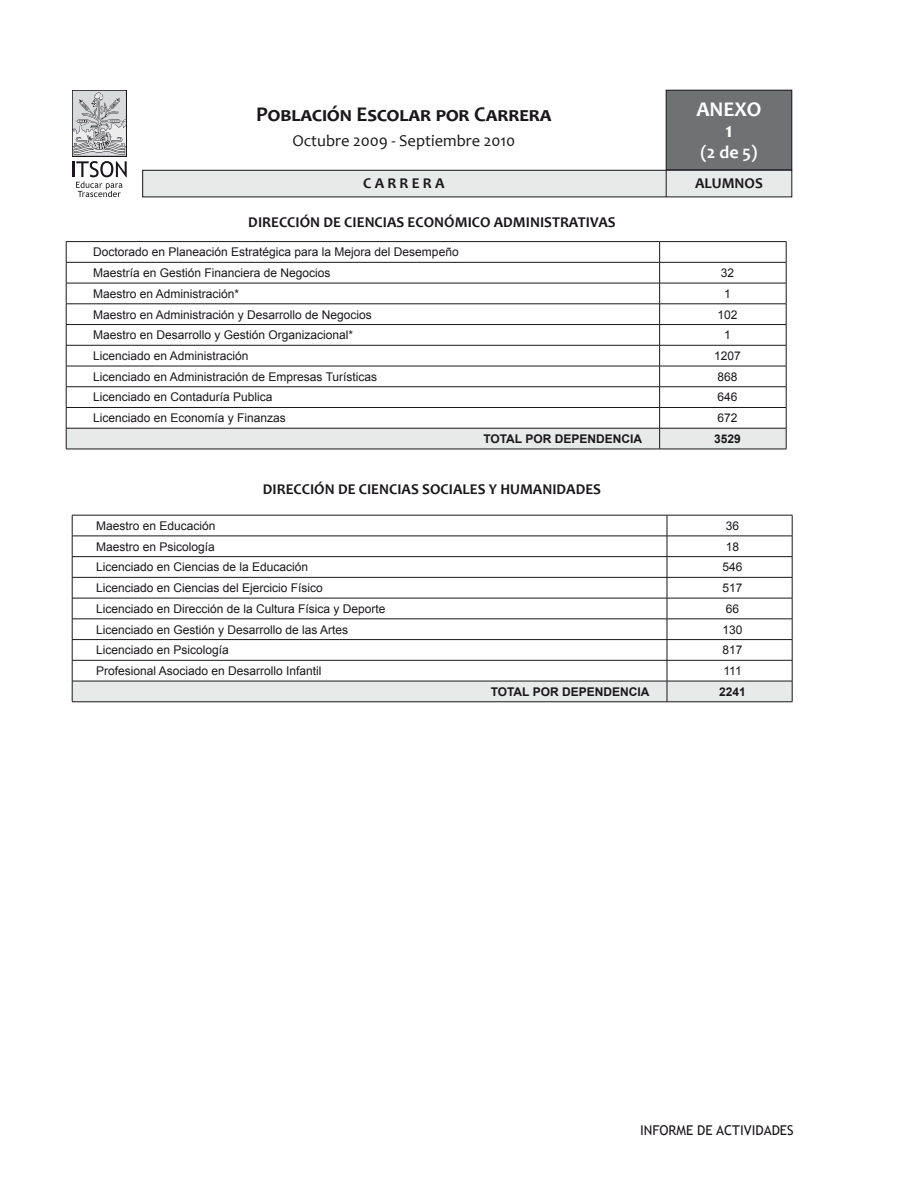
<style>
.page{position:relative;width:918px;height:1188px;background:#fff}
.page>*{position:absolute;margin:0;border:0;box-sizing:border-box;transform-origin:0 0}
.t1{font:700 21px "Candara";letter-spacing:.065em;color:#1a171b}
.t2{font:700 21px/21px "Candara";color:#fff;text-align:center}
.t3{font:700 18px "Candara";color:#fff}
.t4{font:16.5px "Candara";color:#1a171b}
.t5{font:700 15px "Candara";color:#1a171b}
.t6{font:13.5px "Trebuchet MS";color:#1a171b}
.t7{font:12px/20.7px "Arial";color:#1a171b}
.t8{font:700 12px "Arial";color:#1a171b}
</style>
<div class="page">
<svg style="left:72px;top:91px;width:55px;height:106px"></svg>
<div style="left:666px;top:90px;width:126px;height:80px;background:#707173"></div>
<div style="left:666px;top:90px;width:126px;height:80px;border:1px solid #1a171b"></div>
<div style="left:143px;top:170px;width:649px;height:27px;background:#e8e9e9"></div>
<div style="left:142px;top:170px;width:650px;height:27px;border:1px solid #1a171b"></div>
<svg style="left:666px;top:170px;width:1px;height:27px"></svg>
<hr style="left:66px;top:241px;width:594px;height:1px;background:#1a171b">
<hr style="left:660px;top:241px;width:126px;height:1px;background:#1a171b">
<svg style="left:66px;top:242px;width:721px;height:207px"></svg>
<hr style="left:66px;top:449px;width:594px;height:1px;background:#1a171b">
<hr style="left:660px;top:449px;width:126px;height:1px;background:#1a171b">
<svg style="left:72px;top:515px;width:721px;height:187px"></svg>
<hr style="left:72px;top:702px;width:595px;height:1px;background:#1a171b">
<hr style="left:667px;top:702px;width:125px;height:1px;background:#1a171b">
<h1 class="t2" style="left:696px;top:98px;width:67px">ANEXO<br>1</h1>
<h2 class="t3" style="left:701px;top:141px;width:58px">(2 de 5)</h2>
<h1 class="t1" style="left:256px;top:101px;width:296px">Población Escolar por Carrera</h1>
<h3 class="t4" style="left:292px;top:131px;width:224px">Octubre 2009 - Septiembre 2010</h3>
<p class="t5" style="left:363px;top:174px;width:83px">C A R R E R A</p>
<p class="t5" style="left:695px;top:174px;width:69px">ALUMNOS</p>
<p class="t5" style="left:248px;top:213px;width:369px">DIRECCIÓN DE CIENCIAS ECONÓMICO ADMINISTRATIVAS</p>
<p class="t7" style="left:93px;top:242px;width:367px">Doctorado en Planeación Estratégica para la Mejora del Desempeño<br>Maestría en Gestión Financiera de Negocios</p>
<p class="t7" style="left:721px;top:263px;width:15px">32</p>
<p class="t7" style="left:93px;top:283px;width:148px">Maestro en Administración*</p>
<p class="t7" style="left:724px;top:283px;width:8px">1</p>
<p class="t7" style="left:93px;top:304px;width:280px">Maestro en Administración y Desarrollo de Negocios</p>
<p class="t7" style="left:717px;top:304px;width:22px">102</p>
<p class="t7" style="left:93px;top:325px;width:262px">Maestro en Desarrollo y Gestión Organizacional*</p>
<p class="t7" style="left:724px;top:325px;width:8px">1</p>
<p class="t7" style="left:93px;top:346px;width:157px">Licenciado en Administración</p>
<p class="t7" style="left:714px;top:346px;width:28px">1207</p>
<p class="t7" style="left:93px;top:366px;width:286px">Licenciado en Administración de Empresas Turísticas</p>
<p class="t7" style="left:717px;top:366px;width:22px">868</p>
<p class="t7" style="left:93px;top:387px;width:181px">Licenciado en Contaduría Publica</p>
<p class="t7" style="left:717px;top:387px;width:22px">646</p>
<p class="t7" style="left:93px;top:408px;width:194px">Licenciado en Economía y Finanzas</p>
<p class="t7" style="left:717px;top:408px;width:22px">672</p>
<p class="t8" style="left:483px;top:431px;width:160px">TOTAL POR DEPENDENCIA</p>
<p class="t8" style="left:714px;top:431px;width:28px">3529</p>
<p class="t5" style="left:263px;top:480px;width:340px">DIRECCIÓN DE CIENCIAS SOCIALES Y HUMANIDADES</p>
<p class="t7" style="left:96px;top:515px;width:121px">Maestro en Educación</p>
<p class="t7" style="left:726px;top:515px;width:15px">36</p>
<p class="t7" style="left:96px;top:536px;width:120px">Maestro en Psicología</p>
<p class="t7" style="left:726px;top:536px;width:15px">18</p>
<p class="t7" style="left:96px;top:557px;width:214px">Licenciado en Ciencias de la Educación</p>
<p class="t7" style="left:723px;top:557px;width:22px">546</p>
<p class="t7" style="left:96px;top:578px;width:228px">Licenciado en Ciencias del Ejercicio Físico</p>
<p class="t7" style="left:723px;top:578px;width:22px">517</p>
<p class="t7" style="left:96px;top:598px;width:291px">Licenciado en Dirección de la Cultura Física y Deporte</p>
<p class="t7" style="left:726px;top:598px;width:15px">66</p>
<p class="t7" style="left:96px;top:619px;width:254px">Licenciado en Gestión y Desarrollo de las Artes</p>
<p class="t7" style="left:723px;top:619px;width:22px">130</p>
<p class="t7" style="left:96px;top:640px;width:134px">Licenciado en Psicología</p>
<p class="t7" style="left:723px;top:640px;width:22px">817</p>
<p class="t7" style="left:96px;top:661px;width:227px">Profesional Asociado en Desarrollo Infantil</p>
<p class="t7" style="left:723px;top:661px;width:20px">111</p>
<p class="t8" style="left:491px;top:684px;width:160px">TOTAL POR DEPENDENCIA</p>
<p class="t8" style="left:719px;top:684px;width:28px">2241</p>
<p class="t6" style="left:640px;top:1122px;width:155px">INFORME DE ACTIVIDADES</p>
</div>
